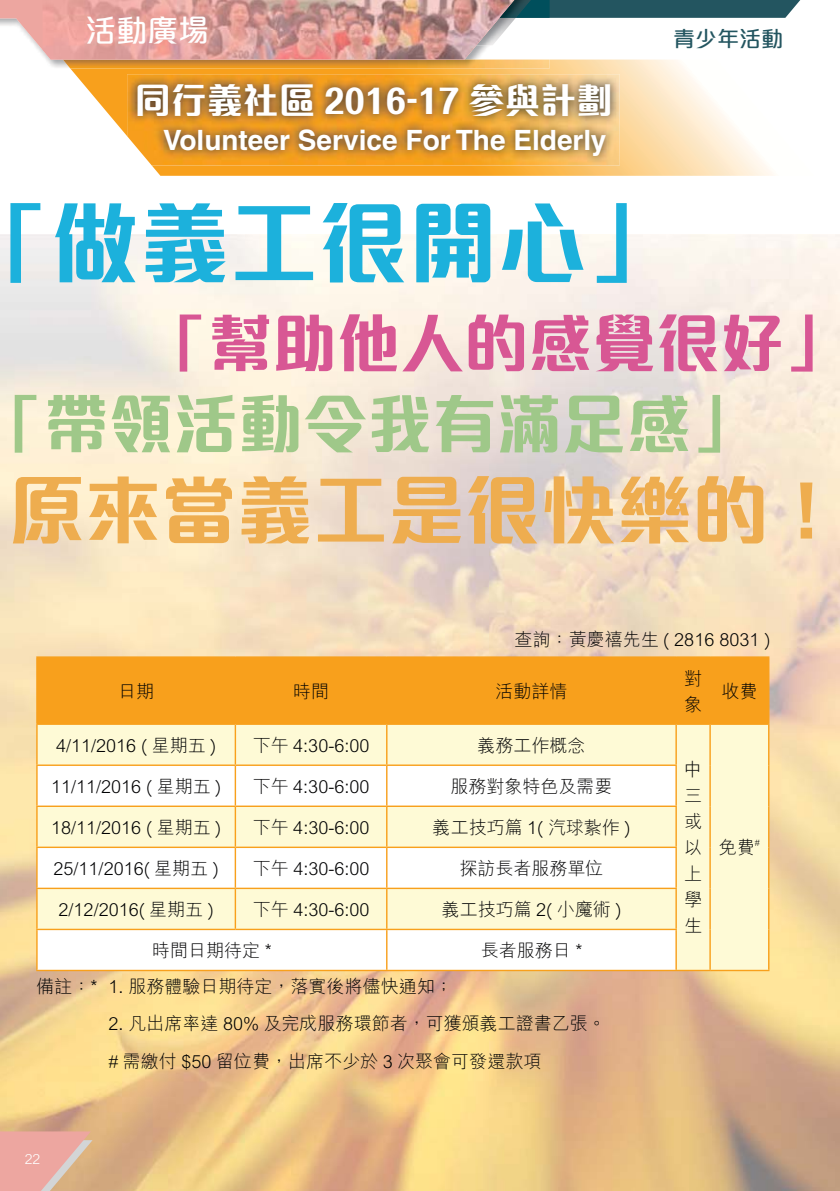
<style>
.page{position:relative;width:840px;height:1191px;background:#fff}
.page>*{position:absolute;margin:0;border:0;box-sizing:border-box;transform-origin:0 0}
.t1{font:89.2px "M Elle HK Xbold E Ten B5 H";color:#1cb1dc}
.t2{font:75.8px "M Elle HK Xbold E Ten B5 H";color:#eead4f}
.t3{font:64.6px "M Elle HK Xbold E Ten B5 H";color:#9fc889}
.t4{font:63.8px "M Elle HK Xbold E Ten B5 H";color:#d85794}
.t5{font:36px "M Elle HK Xbold E Ten B5 H";color:#fff}
.t6{font:31px "M Elle HK Medium E Ten B5 H";color:#fff}
.t7{font:700 28px "Helvetica CE";color:#fff}
.t8{font:22px "M Elle HK Medium E Ten B5 H";color:#235560}
.t9{font:18px/26px "M Hei HK Light E Ten B5 H";color:#000102}
.t10{font:14px "M Hei HK Light E Ten B5 H";color:#fff}
</style>
<div class="page">
<img style="left:0;top:234px;width:839px;height:957px">
<svg style="left:70px;top:60px;width:704px;height:116px"></svg>
<img style="left:127px;top:74px;width:492px;height:91px">
<div style="left:38px;top:658px;width:729px;height:65px;background:#f8a01c"></div>
<div style="left:38px;top:725px;width:729px;height:244px;background:#fefad6"></div>
<svg style="left:38px;top:766px;width:637px;height:203px"></svg>
<hr style="left:36px;top:656px;width:199px;height:2px;background:#f8a01c">
<hr style="left:36px;top:658px;width:2px;height:65px;background:#f8a01c">
<hr style="left:235px;top:656px;width:151px;height:2px;background:#f8a01c">
<hr style="left:234px;top:658px;width:2px;height:65px;background:#f8a01c">
<hr style="left:386px;top:656px;width:289px;height:2px;background:#f8a01c">
<hr style="left:386px;top:658px;width:1px;height:65px;background:#f8a01c">
<hr style="left:675px;top:656px;width:34px;height:2px;background:#f8a01c">
<hr style="left:675px;top:658px;width:1px;height:65px;background:#f8a01c">
<hr style="left:709px;top:656px;width:60px;height:2px;background:#f8a01c">
<hr style="left:709px;top:658px;width:1px;height:65px;background:#f8a01c">
<hr style="left:767px;top:658px;width:2px;height:65px;background:#f8a01c">
<hr style="left:36px;top:723px;width:199px;height:2px;background:#f8a01c">
<hr style="left:36px;top:725px;width:2px;height:39px;background:#f8a01c">
<hr style="left:235px;top:723px;width:151px;height:2px;background:#f8a01c">
<hr style="left:234px;top:725px;width:2px;height:39px;background:#f8a01c">
<hr style="left:386px;top:723px;width:289px;height:2px;background:#f8a01c">
<hr style="left:386px;top:725px;width:1px;height:39px;background:#f8a01c">
<hr style="left:675px;top:723px;width:34px;height:2px;background:#f8a01c">
<hr style="left:675px;top:725px;width:1px;height:39px;background:#f8a01c">
<hr style="left:709px;top:723px;width:60px;height:2px;background:#f8a01c">
<hr style="left:709px;top:725px;width:1px;height:40px;background:#f8a01c">
<hr style="left:767px;top:725px;width:2px;height:40px;background:#f8a01c">
<hr style="left:36px;top:764px;width:199px;height:2px;background:#f8a01c">
<hr style="left:36px;top:766px;width:2px;height:39px;background:#f8a01c">
<hr style="left:235px;top:764px;width:151px;height:2px;background:#f8a01c">
<hr style="left:234px;top:766px;width:2px;height:39px;background:#f8a01c">
<hr style="left:386px;top:764px;width:290px;height:2px;background:#f8a01c">
<hr style="left:386px;top:766px;width:1px;height:39px;background:#f8a01c">
<hr style="left:675px;top:766px;width:1px;height:39px;background:#f8a01c">
<hr style="left:709px;top:765px;width:1px;height:41px;background:#f8a01c">
<hr style="left:767px;top:765px;width:2px;height:41px;background:#f8a01c">
<hr style="left:36px;top:805px;width:199px;height:2px;background:#f8a01c">
<hr style="left:36px;top:807px;width:2px;height:39px;background:#f8a01c">
<hr style="left:235px;top:805px;width:151px;height:2px;background:#f8a01c">
<hr style="left:234px;top:807px;width:2px;height:39px;background:#f8a01c">
<hr style="left:386px;top:805px;width:290px;height:2px;background:#f8a01c">
<hr style="left:386px;top:807px;width:1px;height:39px;background:#f8a01c">
<hr style="left:675px;top:807px;width:1px;height:39px;background:#f8a01c">
<hr style="left:709px;top:806px;width:1px;height:41px;background:#f8a01c">
<hr style="left:767px;top:806px;width:2px;height:41px;background:#f8a01c">
<hr style="left:36px;top:846px;width:199px;height:2px;background:#f8a01c">
<hr style="left:36px;top:848px;width:2px;height:39px;background:#f8a01c">
<hr style="left:235px;top:846px;width:151px;height:2px;background:#f8a01c">
<hr style="left:234px;top:848px;width:2px;height:39px;background:#f8a01c">
<hr style="left:386px;top:846px;width:290px;height:2px;background:#f8a01c">
<hr style="left:386px;top:848px;width:1px;height:39px;background:#f8a01c">
<hr style="left:675px;top:848px;width:1px;height:39px;background:#f8a01c">
<hr style="left:709px;top:847px;width:1px;height:41px;background:#f8a01c">
<hr style="left:767px;top:847px;width:2px;height:41px;background:#f8a01c">
<hr style="left:36px;top:887px;width:199px;height:2px;background:#f8a01c">
<hr style="left:36px;top:889px;width:2px;height:39px;background:#f8a01c">
<hr style="left:235px;top:887px;width:151px;height:2px;background:#f8a01c">
<hr style="left:234px;top:889px;width:2px;height:39px;background:#f8a01c">
<hr style="left:386px;top:887px;width:290px;height:2px;background:#f8a01c">
<hr style="left:386px;top:889px;width:1px;height:39px;background:#f8a01c">
<hr style="left:675px;top:889px;width:1px;height:39px;background:#f8a01c">
<hr style="left:709px;top:888px;width:1px;height:41px;background:#f8a01c">
<hr style="left:767px;top:888px;width:2px;height:41px;background:#f8a01c">
<hr style="left:36px;top:928px;width:199px;height:2px;background:#f8a01c">
<hr style="left:36px;top:930px;width:2px;height:39px;background:#f8a01c">
<hr style="left:235px;top:928px;width:441px;height:2px;background:#f8a01c">
<hr style="left:386px;top:930px;width:1px;height:39px;background:#f8a01c">
<hr style="left:675px;top:930px;width:1px;height:39px;background:#f8a01c">
<hr style="left:709px;top:929px;width:1px;height:40px;background:#f8a01c">
<hr style="left:767px;top:929px;width:2px;height:40px;background:#f8a01c">
<hr style="left:36px;top:969px;width:673px;height:2px;background:#f8a01c">
<hr style="left:709px;top:969px;width:60px;height:2px;background:#f8a01c">
<svg style="left:0;top:1131px;width:92px;height:60px;background:#e6ab9d"></svg>
<img style="left:63px;top:60px;width:486px;height:8px">
<svg style="left:0;top:0;width:801px;height:60px"></svg>
<img style="left:43px;top:0;width:471px;height:60px">
<h3 class="t6" style="left:85px;top:18px;width:125px">活動廣場</h3>
<h3 class="t5" style="left:135px;top:87px;width:479px">同行義社區 2016-17 參與計劃</h3>
<h3 class="t7" style="left:163px;top:130px;width:444px">Volunteer Service For The Elderly</h3>
<p class="t8" style="left:672px;top:31px;width:111px">青少年活動</p>
<h1 class="t1" style="left:-39px;top:210px;width:716px">「做義工很開心」</h1>
<h3 class="t4" style="left:144px;top:320px;width:704px">「幫助他人的感覺很好」</h3>
<h3 class="t3" style="left:-21px;top:400px;width:778px">「帶領活動令我有滿足感」</h3>
<h2 class="t2" style="left:9px;top:482px;width:836px">原來當義工是很快樂的！</h2>
<p class="t9" style="left:514px;top:628px;width:257px">查詢：黃慶禧先生 ( 2816 8031 )</p>
<p class="t9" style="left:118px;top:680px;width:37px">日期</p>
<p class="t9" style="left:293px;top:680px;width:37px">時間</p>
<p class="t9" style="left:495px;top:680px;width:74px">活動詳情</p>
<p class="t9" style="left:56px;top:734px;width:162px">4/11/2016 ( 星期五 )</p>
<p class="t9" style="left:252px;top:734px;width:118px">下午 4:30-6:00</p>
<p class="t9" style="left:477px;top:734px;width:109px">義務工作概念</p>
<p class="t9" style="left:51px;top:775px;width:172px">11/11/2016 ( 星期五 )</p>
<p class="t9" style="left:252px;top:775px;width:118px">下午 4:30-6:00</p>
<p class="t9" style="left:450px;top:775px;width:164px">服務對象特色及需要</p>
<p class="t9" style="left:51px;top:816px;width:172px">18/11/2016 ( 星期五 )</p>
<p class="t9" style="left:252px;top:816px;width:118px">下午 4:30-6:00</p>
<p class="t9" style="left:432px;top:816px;width:199px">義工技巧篇 1( 汽球紥作 )</p>
<p class="t9" style="left:54px;top:857px;width:167px">25/11/2016( 星期五 )</p>
<p class="t9" style="left:253px;top:857px;width:118px">下午 4:30-6:00</p>
<p class="t9" style="left:459px;top:857px;width:145px">探訪長者服務單位</p>
<p class="t9" style="left:59px;top:898px;width:157px">2/12/2016( 星期五 )</p>
<p class="t9" style="left:253px;top:898px;width:118px">下午 4:30-6:00</p>
<p class="t9" style="left:441px;top:898px;width:181px">義工技巧篇 2( 小魔術 )</p>
<p class="t9" style="left:152px;top:939px;width:121px">時間日期待定 *</p>
<p class="t9" style="left:480px;top:939px;width:103px">長者服務日 *</p>
<p class="t9" style="left:36px;top:975px;width:418px">備註：* 1. 服務體驗日期待定，落實後將儘快通知；</p>
<p class="t9" style="left:108px;top:1007px;width:499px;line-height:37.4px">2. 凡出席率達 80% 及完成服務環節者，可獲頒義工證書乙張。# 需繳付 $50 留位費，出席不少於 3 次聚會可發還款項</p>
<p class="t10" style="left:25px;top:1154px;width:17px">22</p>
<p class="t9" style="left:683px;top:667px;width:19px">對象</p>
<p class="t9" style="left:721px;top:680px;width:37px">收費</p>
<p class="t9" style="left:683px;top:759px;width:19px;text-align:justify">中三或以上學生</p>
<p class="t9" style="left:718px;top:837px;width:42px">免費<sup>#</sup></p>
</div>
